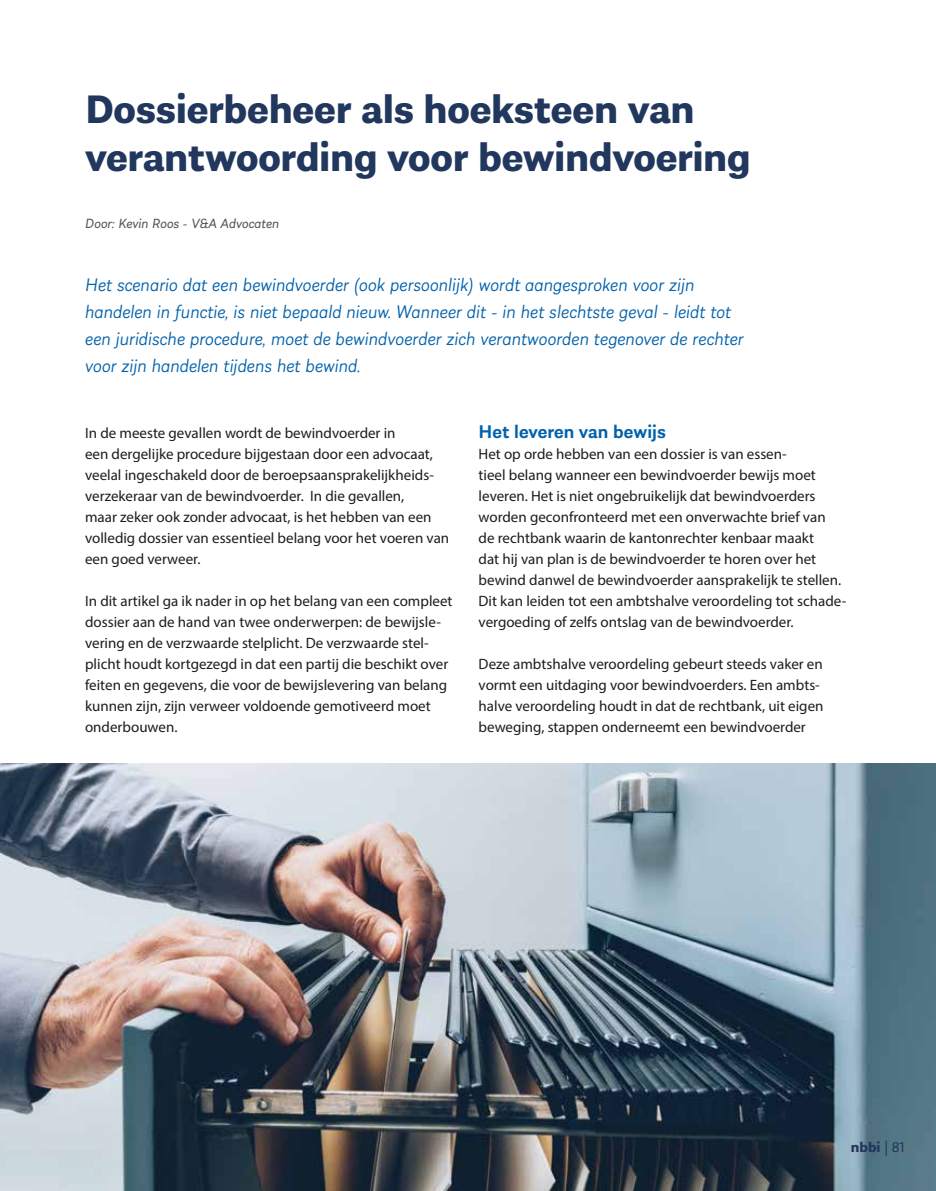
<style>
.page{position:relative;width:936px;height:1191px;background:#fff}
.page>*{position:absolute;margin:0;border:0;box-sizing:border-box;transform-origin:0 0}
.t1{font:700 42px/48px "Almanach";letter-spacing:-.005em;color:#21375d}
.t2{font:italic 300 19.5px/27px "Almanach";letter-spacing:.005em;color:#0061ac}
.t3{font:600 19.5px "Almanach";color:#0061ac}
.t4{font:15px/21px "Myriad Pro";color:#1d1d1b}
.t5{font:700 15px "Almanach";color:#21375d}
.t6{font:italic 14.25px "Almanach";color:#575756}
.s1{font-weight:400}
</style>
<div class="page">
<img style="left:0;top:763px;width:935px;height:428px">
<h1 class="t1" style="left:85px;top:81px;width:667px">Dossierbeheer als hoeksteen van verantwoording voor bewindvoering</h1>
<p class="t6" style="left:85px;top:213px;width:195px">Door: Kevin Roos - V&amp;A Advocaten</p>
<p class="t2" style="left:85px;top:270px;width:660px">Het scenario dat een bewindvoerder (ook persoonlijk) wordt aangesproken voor zijn handelen in functie, is niet bepaald nieuw. Wanneer dit - in het slechtste geval - leidt tot een juridische procedure, moet de bewindvoerder zich verantwoorden tegenover de rechter voor zijn handelen tijdens het bewind.</p>
<p class="t4" style="left:85px;top:422px;width:366px">In de meeste gevallen wordt de bewindvoerder in<br>een dergelijke procedure bijgestaan door een advocaat, veelal ingeschakeld door de beroepsaansprakelijkheids&shy;verzekeraar van de bewindvoerder. In die gevallen,<br>maar zeker ook zonder advocaat, is het hebben van een volledig dossier van essentieel belang voor het voeren van een goed verweer.</p>
<p class="t4" style="left:85px;top:590px;width:369px">In dit artikel ga ik nader in op het belang van een compleet dossier aan de hand van twee onderwerpen: de bewijsle&shy;vering en de verzwaarde stelplicht. De verzwaarde stel&shy;plicht houdt kortgezegd in dat een partij die beschikt over feiten en gegevens, die voor de bewijslevering van belang kunnen zijn, zijn verweer voldoende gemotiveerd moet onderbouwen.</p>
<h2 class="t3" style="left:478px;top:417px;width:189px">Het leveren van bewijs</h2>
<p class="t4" style="left:478px;top:443px;width:368px">Het op orde hebben van een dossier is van essen-<br>tieel belang wanneer een bewindvoerder bewijs moet leveren. Het is niet ongebruikelijk dat bewindvoerders worden geconfronteerd met een onverwachte brief van<br>de rechtbank waarin de kantonrechter kenbaar maakt<br>dat hij van plan is de bewindvoerder te horen over het bewind danwel de bewindvoerder aansprakelijk te stellen.<br>Dit kan leiden tot een ambtshalve veroordeling tot schade&shy;vergoeding of zelfs ontslag van de bewindvoerder.</p>
<p class="t4" style="left:478px;top:653px;width:346px">Deze ambtshalve veroordeling gebeurt steeds vaker en vormt een uitdaging voor bewindvoerders. Een ambts&shy;halve veroordeling houdt in dat de rechtbank, uit eigen beweging, stappen onderneemt een bewindvoerder</p>
<p class="t5" style="left:850px;top:1135px;width:55px">nbbi <span class="s1">| 81</span></p>
</div>
